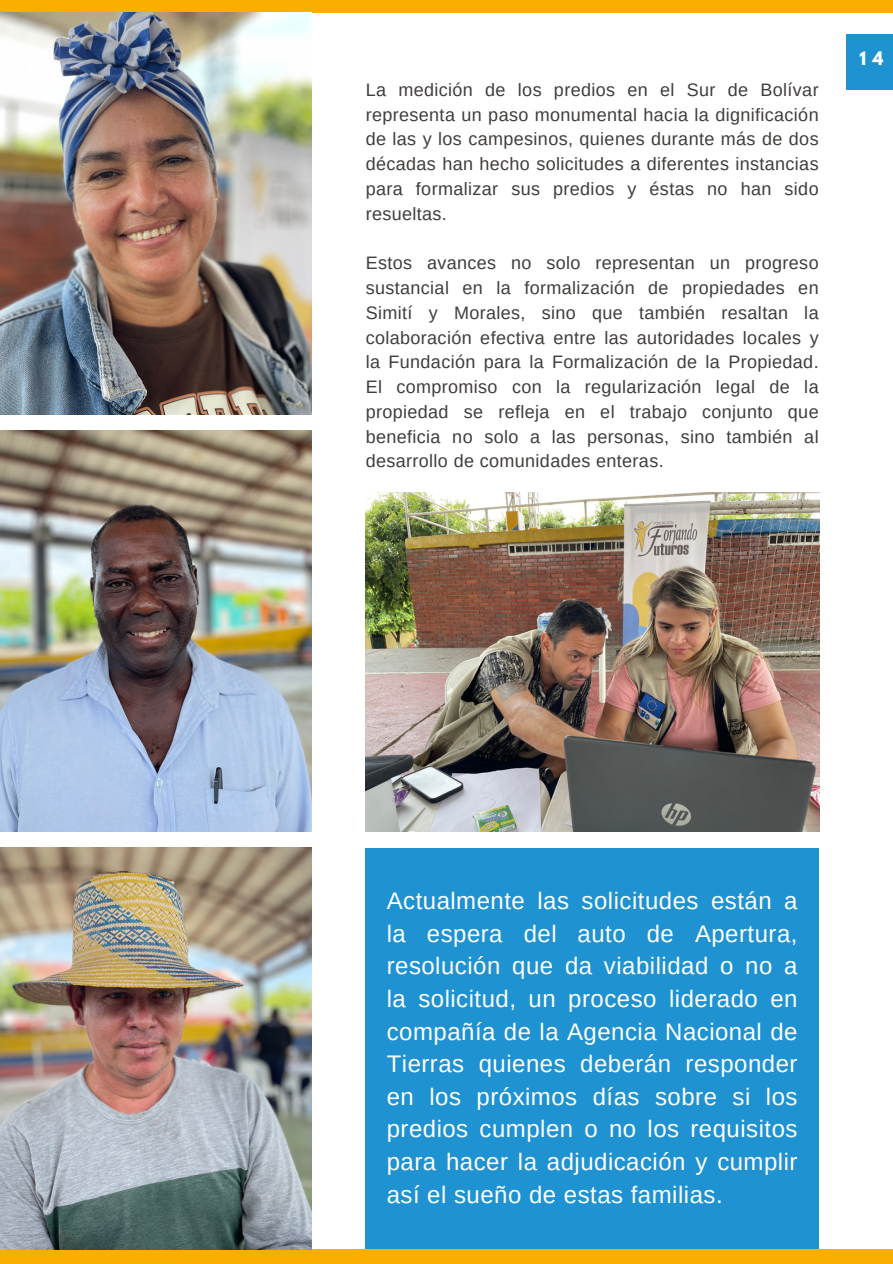
<style>
.page{position:relative;width:893px;height:1264px;background:#fff}
.page>*{position:absolute;margin:0;border:0;box-sizing:border-box;transform-origin:0 0}
.t1{font:24px/32.5px "Arimo";letter-spacing:.02em;color:#fff;text-align:justify}
.t2{font:18px/24.8px "Arimo";letter-spacing:.02em;color:#403d3b;text-align:justify}
.t3{font:700 16.5px "League Spartan";color:#fff}
</style>
<div class="page">
<div style="left:0;top:0;width:892px;height:12px;background:#f9ae00"></div>
<div style="left:366px;top:847px;width:453px;height:416px;background:#1f92d1"></div>
<div style="left:0;top:1249px;width:892px;height:14px;background:#f9ae00"></div>
<div style="left:846px;top:34px;width:46px;height:55px;background:#1f92d1"></div>
<img style="left:0;top:12px;width:312px;height:402px">
<img style="left:0;top:847px;width:312px;height:402px">
<img style="left:0;top:430px;width:312px;height:402px">
<img style="left:366px;top:492px;width:453px;height:340px">
<p class="t2" style="left:366px;top:77px;width:454px">La medición de los predios en el Sur de Bolívar representa un paso monumental hacia la dignificación de las y los campesinos, quienes durante más de dos décadas han hecho solicitudes a diferentes instancias para formalizar sus predios y éstas no han sido resueltas.</p>
<p class="t2" style="left:366px;top:250px;width:454px">Estos avances no solo representan un progreso sustancial en la formalización de propiedades en Simití y Morales, sino que también resaltan la colaboración efectiva entre las autoridades locales y la Fundación para la Formalización de la Propiedad.<br>El compromiso con la regularización legal de la propiedad se refleja en el trabajo conjunto que beneficia no solo a las personas, sino también al desarrollo de comunidades enteras.</p>
<p class="t3" style="left:859px;top:51px;width:26px">1 4</p>
<p class="t1" style="left:386px;top:884px;width:412px">Actualmente las solicitudes están a la espera del auto de Apertura, resolución que da viabilidad o no a la solicitud, un proceso liderado en compañía de la Agencia Nacional de Tierras quienes deberán responder en los próximos días sobre si los predios cumplen o no los requisitos para hacer la adjudicación y cumplir así el sueño de estas familias.</p>
</div>
